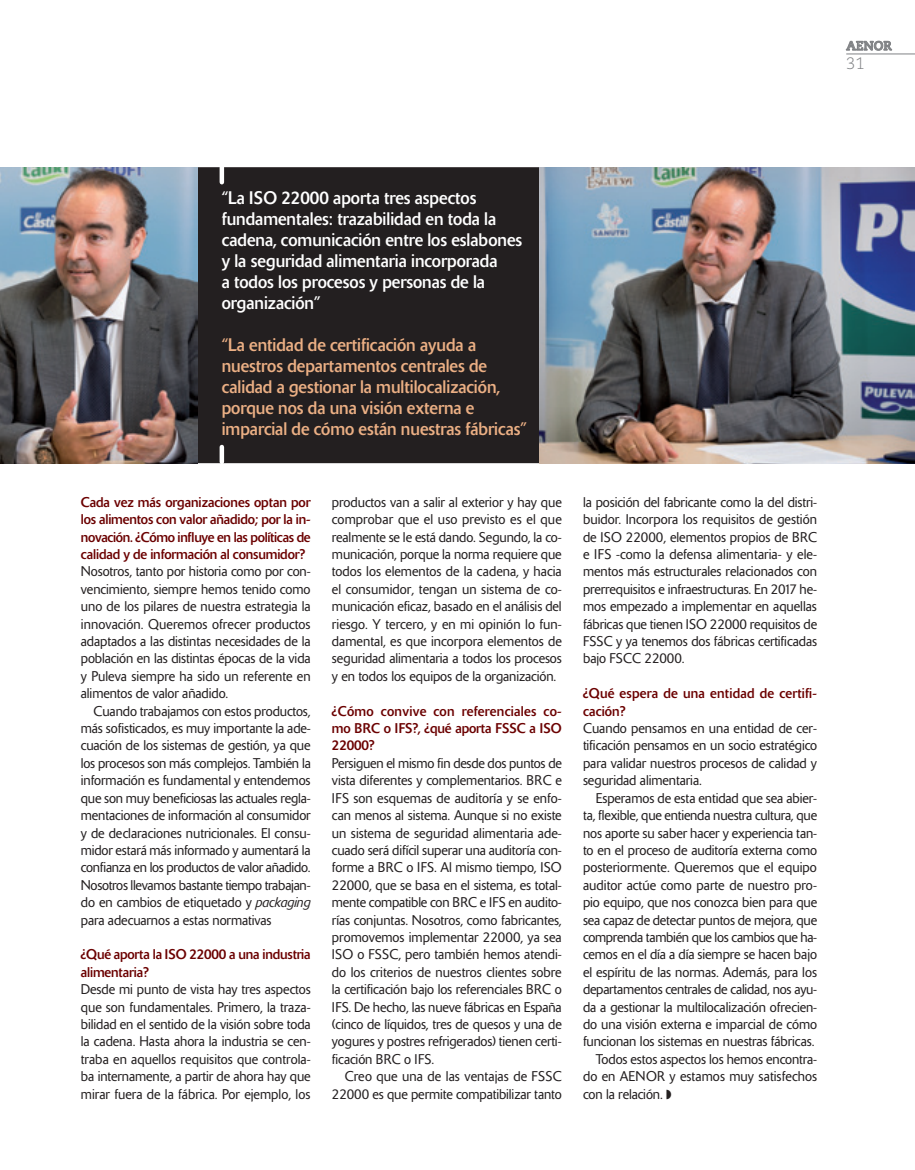
<style>
.page{position:relative;width:915px;height:1170px;background:#fff}
.page>*{position:absolute;margin:0;border:0;box-sizing:border-box;transform-origin:0 0}
.pregunta{font:18px/21px "Delta";color:#fff;scale:.94 1}
.pregunta-2{font:18px/21px "Delta";color:#ebaf84;scale:.94 1}
.t1{font:300 16.5px "Caecilia LT Std";color:#808285}
._001_TEXTO_ENTREVIST{font:300 13.95px/17.4px "Delta";letter-spacing:-.005em;color:#231f20;text-align:justify;scale:.96 1}
._002_PREGUNTA_GRANAT{font:13.95px/17.4px "Delta";letter-spacing:-.01em;color:#6b0101;text-align:justify;scale:.96 1}
._002_PREGUNTA_GRANAT-2{font:13.95px/17.4px "Delta";letter-spacing:.02em;color:#6b0101;scale:.96 1}
.t2{font:700 12.75px "Caecilia LT Std";color:#808285}
.s1{font-style:italic}
</style>
<div class="page">
<svg style="left:846px;top:41px;width:45px;height:10px"></svg>
<hr style="left:846px;top:54px;width:68px;height:1px;background:#808285">
<div style="left:198px;top:167px;width:341px;height:296px;background:#231f20"></div>
<img style="left:0;top:167px;width:198px;height:296px">
<img style="left:539px;top:167px;width:375px;height:296px">
<div style="left:219px;top:447px;width:5px;height:15px;background:#fff"></div>
<div style="left:219px;top:167px;width:5px;height:15px;background:#fff"></div>
<p class="t2" style="left:846px;top:38px;width:47px">AENOR</p>
<p class="t1" style="left:846px;top:54px;width:20px">31</p>
<p class="pregunta" style="left:222px;top:187px;width:321px">“La ISO 22000 aporta tres aspectos fundamentales: trazabilidad en toda la cadena, comunicación entre los eslabones y la seguridad alimentaria incorporada<br>a todos los procesos y personas de la organización”</p>
<p class="pregunta-2" style="left:222px;top:334px;width:326px">“La entidad de certificación ayuda a nuestros departamentos centrales de calidad a gestionar la multilocalización, porque nos da una visión externa e imparcial de cómo están nuestras fábricas”</p>
<p class="_002_PREGUNTA_GRANAT" style="left:81px;top:493px;width:241px">Cada vez más organizaciones optan por los alimentos con valor añadido; por la in&shy;novación. ¿Cómo influye en las políticas de calidad y de información al consumidor?</p>
<p class="_001_TEXTO_ENTREVIST" style="left:81px;top:563px;width:241px">Nosotros, tanto por historia como por con&shy;vencimiento, siempre hemos tenido como uno de los pilares de nuestra estrategia la innovación. Queremos ofrecer productos adaptados a las distintas necesidades de la población en las distintas épocas de la vida y Puleva siempre ha sido un referente en alimentos de valor añadido.</p>
<p class="_001_TEXTO_ENTREVIST" style="left:81px;top:702px;width:241px;text-indent:13px">Cuando trabajamos con estos productos, más sofisticados, es muy importante la ade&shy;cuación de los sistemas de gestión, ya que los procesos son más complejos. También la información es fundamental y entendemos que son muy beneficiosas las actuales regla&shy;mentaciones de información al consumidor y de declaraciones nutricionales. El consu&shy;midor estará más informado y aumentará la confianza en los productos de valor añadido.<br>Nosotros llevamos bastante tiempo trabajan&shy;do en cambios de etiquetado y <span class="s1">packaging </span>para adecuarnos a estas normativas</p>
<p class="_002_PREGUNTA_GRANAT" style="left:81px;top:945px;width:241px">¿Qué aporta la ISO 22000 a una industria alimentaria?</p>
<p class="_001_TEXTO_ENTREVIST" style="left:81px;top:980px;width:241px">Desde mi punto de vista hay tres aspectos que son fundamentales. Primero, la traza&shy;bilidad en el sentido de la visión sobre toda la cadena. Hasta ahora la industria se cen&shy;traba en aquellos requisitos que controla&shy;ba internamente, a partir de ahora hay que mirar fuera de la fábrica. Por ejemplo, los</p>
<p class="_001_TEXTO_ENTREVIST" style="left:332px;top:493px;width:241px">productos van a salir al exterior y hay que comprobar que el uso previsto es el que realmente se le está dando. Segundo, la co&shy;municación, porque la norma requiere que todos los elementos de la cadena, y hacia el consumidor, tengan un sistema de co&shy;municación eficaz, basado en el análisis del riesgo. Y tercero, y en mi opinión lo fun&shy;damental, es que incorpora elementos de seguridad alimentaria a todos los procesos y en todos los equipos de la organización.</p>
<p class="_002_PREGUNTA_GRANAT" style="left:332px;top:702px;width:241px">¿Cómo convive con referenciales co&shy;mo BRC o IFS?, ¿qué aporta FSSC a ISO 22000?</p>
<p class="_001_TEXTO_ENTREVIST" style="left:332px;top:754px;width:241px">Persiguen el mismo fin desde dos puntos de vista diferentes y complementarios. BRC e IFS son esquemas de auditoría y se enfo&shy;can menos al sistema. Aunque si no existe un sistema de seguridad alimentaria ade&shy;cuado será difícil superar una auditoría con&shy;forme a BRC o IFS. Al mismo tiempo, ISO 22000, que se basa en el sistema, es total&shy;mente compatible con BRC e IFS en audito&shy;rías conjuntas. Nosotros, como fabricantes, promovemos implementar 22000, ya sea ISO o FSSC, pero también hemos atendi&shy;do los criterios de nuestros clientes sobre la certificación bajo los referenciales BRC o IFS. De hecho, las nueve fábricas en España (cinco de líquidos, tres de quesos y una de yogures y postres refrigerados) tienen certi&shy;ficación BRC o IFS.</p>
<p class="_001_TEXTO_ENTREVIST" style="left:332px;top:1067px;width:241px;text-align:right">Creo que una de las ventajas de FSSC<br>22000 es que permite compatibilizar tanto</p>
<p class="_001_TEXTO_ENTREVIST" style="left:583px;top:493px;width:245px">la posición del fabricante como la del distri&shy;buidor. Incorpora los requisitos de gestión de ISO 22000, elementos propios de BRC e IFS -como la defensa alimentaria- y ele&shy;mentos más estructurales relacionados con prerrequisitos e infraestructuras. En 2017 he&shy;mos empezado a implementar en aquellas fábricas que tienen ISO 22000 requisitos de FSSC y ya tenemos dos fábricas certificadas bajo FSCC 22000.</p>
<p class="_002_PREGUNTA_GRANAT-2" style="left:583px;top:684px;width:245px">¿Qué espera de una entidad de certifi&shy;cación?</p>
<p class="_001_TEXTO_ENTREVIST" style="left:583px;top:719px;width:245px">Cuando pensamos en una entidad de cer&shy;tificación pensamos en un socio estratégico para validar nuestros procesos de calidad y seguridad alimentaria.</p>
<p class="_001_TEXTO_ENTREVIST" style="left:583px;top:789px;width:245px;text-indent:13px">Esperamos de esta entidad que sea abier&shy;ta, flexible, que entienda nuestra cultura, que nos aporte su saber hacer y experiencia tan&shy;to en el proceso de auditoría externa como posteriormente. Queremos que el equipo auditor actúe como parte de nuestro pro&shy;pio equipo, que nos conozca bien para que sea capaz de detectar puntos de mejora, que comprenda también que los cambios que ha&shy;cemos en el día a día siempre se hacen bajo el espíritu de las normas. Además, para los departamentos centrales de calidad, nos ayu&shy;da a gestionar la multilocalización ofrecien&shy;do una visión externa e imparcial de cómo funcionan los sistemas en nuestras fábricas.</p>
<p class="_001_TEXTO_ENTREVIST" style="left:583px;top:1050px;width:245px;text-indent:13px">Todos estos aspectos los hemos encontra&shy;do en AENOR y estamos muy satisfechos con la relación. ◗</p>
</div>
